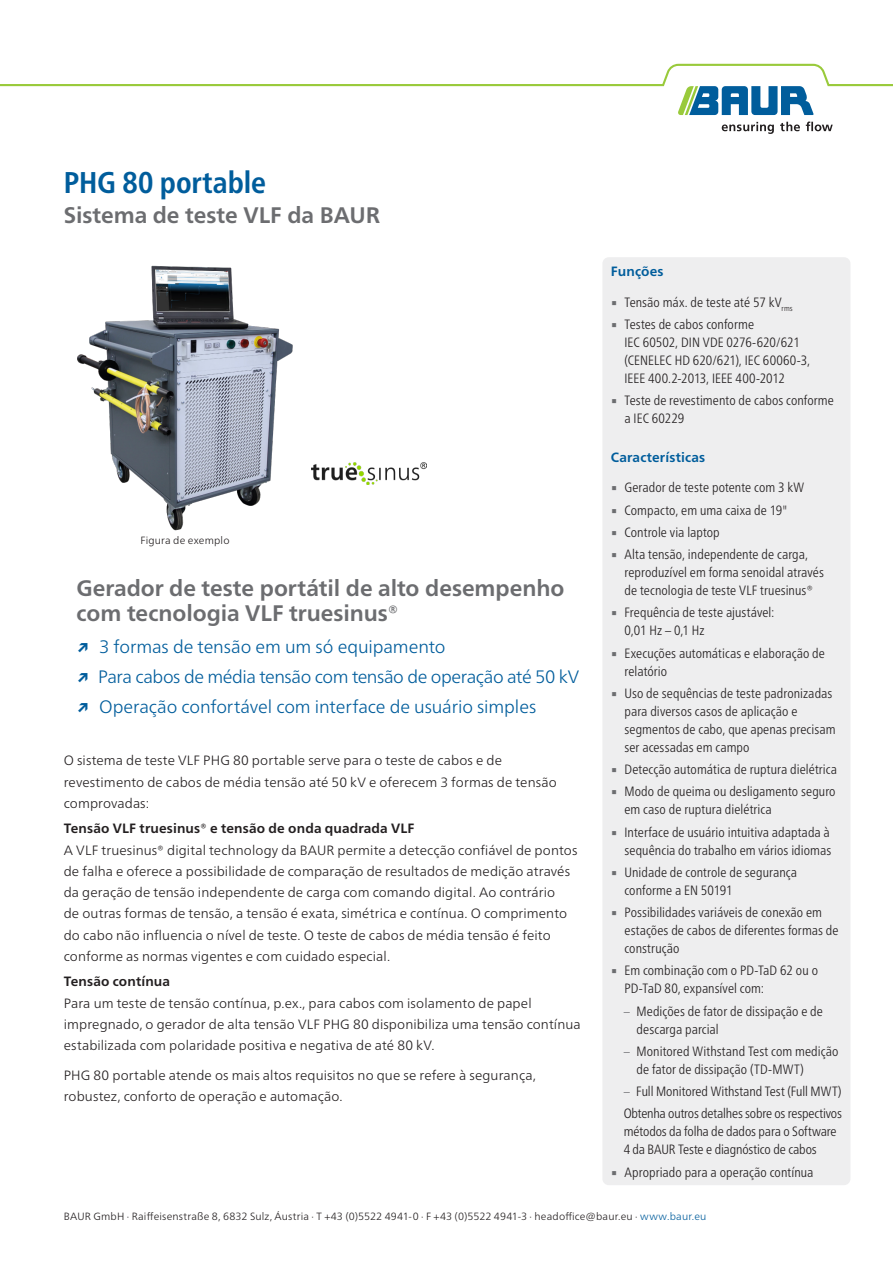
<style>
.page{position:relative;width:893px;height:1263px;background:#fff}
.page>*{position:absolute;margin:0;border:0;box-sizing:border-box;transform-origin:0 0}
.DB_-_Titel_Produktname_blau{font:700 condensed 30px "Frutiger Neue LTW1 G";letter-spacing:-.005em;color:#005d9c}
.DB_-_Aufzählung_USP_Überschrift{font:700 22.5px/25.5px "Frutiger Neue LTW1 G";letter-spacing:-.005em;color:#6c6d70}
.DB_-_Titel_Produktbeschreibung_grau{font:700 22.5px "Frutiger Neue LTW1 G";letter-spacing:-.005em;color:#6c6d70}
.t1{font:300 18px "Frutiger Neue LTW1 G";letter-spacing:-.01em;color:#005d9c}
.DB_-_Condensed_Aufzählungspunkt_fort{font:300 condensed 13.5px/18px "Frutiger Neue LTW1 G";letter-spacing:.005em;color:#231f20}
.DB___Fließtext{font:300 13.5px/21.3px "Frutiger Neue LTW1 G";letter-spacing:.01em;color:#231f20}
.DB___Fließtext-2{font:700 13.5px "Frutiger Neue LTW1 G";letter-spacing:.01em;color:#231f20}
.DB_-_Condensed_Überschrift{font:700 13.5px "Frutiger Neue LTW1 G";letter-spacing:.01em;color:#005d9c}
.DB_-_Fußnote{font:300 10.5px "Frutiger Neue LTW1 G";letter-spacing:.015em;color:#231f20}
.s1{font-weight:700}
.s2{font-family:"Lucida Sans Unicode";font-weight:400;font-stretch:normal;color:#6c6d70}
.s3{color:#6c6d70}
.s4{color:#005d9c}
</style>
<div class="page">
<svg style="left:722px;top:122px;width:52px;height:12px"></svg>
<svg style="left:780px;top:122px;width:20px;height:9px"></svg>
<svg style="left:806px;top:122px;width:27px;height:9px"></svg>
<svg style="left:0;top:64px;width:893px;height:51px"></svg>
<div style="left:602px;top:257px;width:248px;height:928px;background:#eeeeef;border-radius:6px"></div>
<img style="left:312px;top:462px;width:114px;height:22px">
<img style="left:77px;top:266px;width:216px;height:264px">
<p class="DB_-_Titel_Produktname_blau" style="left:64px;top:160px;width:204px">PHG 80 portable</p>
<p class="DB_-_Titel_Produktbeschreibung_grau" style="left:64px;top:199px;width:317px">Sistema de teste VLF da BAUR</p>
<p class="DB_-_Fußnote" style="left:140px;top:533px;width:91px">Figura de exemplo</p>
<p class="DB_-_Aufzählung_USP_Überschrift" style="left:77px;top:573px;width:489px">Gerador de teste portátil de alto desempenho com tecnologia VLF truesinus®</p>
<p class="t1" style="left:77px;top:633px;width:371px"><span class="s1">↗</span> 3 formas de tensão em um só equipamento</p>
<p class="t1" style="left:77px;top:663px;width:504px"><span class="s1">↗</span> Para cabos de média tensão com tensão de operação até 50 kV</p>
<p class="t1" style="left:77px;top:693px;width:461px"><span class="s1">↗</span> Operação confortável com interface de usuário simples</p>
<p class="DB___Fließtext" style="left:64px;top:749px;width:494px">O sistema de teste VLF PHG 80 portable serve para o teste de cabos e de revestimento de cabos de média tensão até 50 kV e oferecem 3 formas de tensão comprovadas:</p>
<p class="DB___Fließtext-2" style="left:64px;top:819px;width:352px">Tensão VLF truesinus® e tensão de onda quadrada VLF</p>
<p class="DB___Fließtext" style="left:64px;top:838px;width:515px">A VLF truesinus® digital technology da BAUR permite a detecção confiável de pontos de falha e oferece a possibilidade de comparação de resultados de medição através da geração de tensão independente de carga com comando digital. Ao contrário<br>de outras formas de tensão, a tensão é exata, simétrica e contínua. O comprimento do cabo não influencia o nível de teste. O teste de cabos de média tensão é feito conforme as normas vigentes e com cuidado especial.</p>
<p class="DB___Fließtext-2" style="left:64px;top:972px;width:108px">Tensão contínua</p>
<p class="DB___Fließtext" style="left:64px;top:991px;width:518px">Para um teste de tensão contínua, p.ex., para cabos com isolamento de papel impregnado, o gerador de alta tensão VLF PHG 80 disponibiliza uma tensão contínua estabilizada com polaridade positiva e negativa de até 80 kV.</p>
<p class="DB___Fließtext" style="left:64px;top:1064px;width:474px">PHG 80 portable atende os mais altos requisitos no que se refere à segurança, robustez, conforto de operação e automação.</p>
<p class="DB_-_Condensed_Überschrift" style="left:611px;top:261px;width:54px">Funções</p>
<p class="DB_-_Condensed_Aufzählungspunkt_fort" style="left:611px;top:292px;width:183px"><span class="s2">▪</span> Tensão máx. de teste até 57 kV<sub>rms</sub></p>
<p class="DB_-_Condensed_Aufzählungspunkt_fort" style="left:624px;top:314px;width:187px;text-indent:-14px"><span class="s2">▪</span> Testes de cabos conforme<br>IEC 60502, DIN VDE 0276-620/621 (CENELEC HD 620/621), IEC 60060-3,<br>IEEE 400.2-2013, IEEE 400-2012</p>
<p class="DB_-_Condensed_Aufzählungspunkt_fort" style="left:624px;top:390px;width:211px;text-indent:-14px"><span class="s2">▪</span> Teste de revestimento de cabos conforme a IEC 60229</p>
<p class="DB_-_Condensed_Überschrift" style="left:611px;top:447px;width:96px">Características</p>
<p class="DB_-_Condensed_Aufzählungspunkt_fort" style="left:611px;top:477px;width:195px"><span class="s2">▪</span> Gerador de teste potente com 3 kW</p>
<p class="DB_-_Condensed_Aufzählungspunkt_fort" style="left:611px;top:500px;width:178px"><span class="s2">▪</span> Compacto, em uma caixa de 19"</p>
<p class="DB_-_Condensed_Aufzählungspunkt_fort" style="left:611px;top:522px;width:110px"><span class="s2">▪</span> Controle via laptop</p>
<p class="DB_-_Condensed_Aufzählungspunkt_fort" style="left:624px;top:544px;width:201px;text-indent:-14px"><span class="s2">▪</span> Alta tensão, independente de carga, reproduzível em forma senoidal através de tecnologia de teste VLF truesinus®</p>
<p class="DB_-_Condensed_Aufzählungspunkt_fort" style="left:624px;top:602px;width:151px;text-indent:-14px"><span class="s2">▪</span> Frequência de teste ajustável:<br>0,01 Hz – 0,1 Hz</p>
<p class="DB_-_Condensed_Aufzählungspunkt_fort" style="left:624px;top:643px;width:202px;text-indent:-14px"><span class="s2">▪</span> Execuções automáticas e elaboração de relatório</p>
<p class="DB_-_Condensed_Aufzählungspunkt_fort" style="left:624px;top:683px;width:213px;text-indent:-14px"><span class="s2">▪</span> Uso de sequências de teste padronizadas para diversos casos de aplicação e segmentos de cabo, que apenas precisam ser acessadas em campo</p>
<p class="DB_-_Condensed_Aufzählungspunkt_fort" style="left:611px;top:759px;width:228px"><span class="s2">▪</span> Detecção automática de ruptura dielétrica</p>
<p class="DB_-_Condensed_Aufzählungspunkt_fort" style="left:624px;top:781px;width:213px;text-indent:-14px"><span class="s2">▪</span> Modo de queima ou desligamento seguro em caso de ruptura dielétrica</p>
<p class="DB_-_Condensed_Aufzählungspunkt_fort" style="left:611px;top:822px;width:222px;text-align:right"><span class="s2">▪</span> Interface de usuário intuitiva adaptada à sequência do trabalho em vários idiomas</p>
<p class="DB_-_Condensed_Aufzählungspunkt_fort" style="left:624px;top:862px;width:174px;text-indent:-14px"><span class="s2">▪</span> Unidade de controle de segurança conforme a EN 50191</p>
<p class="DB_-_Condensed_Aufzählungspunkt_fort" style="left:624px;top:902px;width:216px;text-indent:-14px"><span class="s2">▪</span> Possibilidades variáveis de conexão em estações de cabos de diferentes formas de construção</p>
<p class="DB_-_Condensed_Aufzählungspunkt_fort" style="left:624px;top:961px;width:195px;text-indent:-14px"><span class="s2">▪</span> Em combinação com o PD-TaD 62 ou o<br>PD-TaD 80, expansível com:</p>
<p class="DB_-_Condensed_Aufzählungspunkt_fort" style="left:637px;top:1001px;width:188px;text-indent:-13px"><span class="s3">–</span> Medições de fator de dissipação e de descarga parcial</p>
<p class="DB_-_Condensed_Aufzählungspunkt_fort" style="left:637px;top:1041px;width:203px;text-indent:-13px"><span class="s3">–</span> Monitored Withstand Test com medição de fator de dissipação (TD-MWT)</p>
<p class="DB_-_Condensed_Aufzählungspunkt_fort" style="left:624px;top:1081px;width:219px"><span class="s3">–</span> Full Monitored Withstand Test (Full MWT)</p>
<p class="DB_-_Condensed_Aufzählungspunkt_fort" style="left:624px;top:1104px;width:220px">Obtenha outros detalhes sobre os respectivos métodos da folha de dados para o Software<br>4 da BAUR Teste e diagnóstico de cabos</p>
<p class="DB_-_Condensed_Aufzählungspunkt_fort" style="left:611px;top:1162px;width:204px"><span class="s2">▪</span> Apropriado para a operação contínua</p>
<p class="DB_-_Fußnote" style="left:64px;top:1208px;width:644px">BAUR GmbH · Raiffeisenstraße 8, 6832 Sulz, Áustria · T +43 (0)5522 4941-0 · F +43 (0)5522 4941-3 · headoffice@baur.eu · <span class="s4">www.baur.eu</span></p>
</div>
